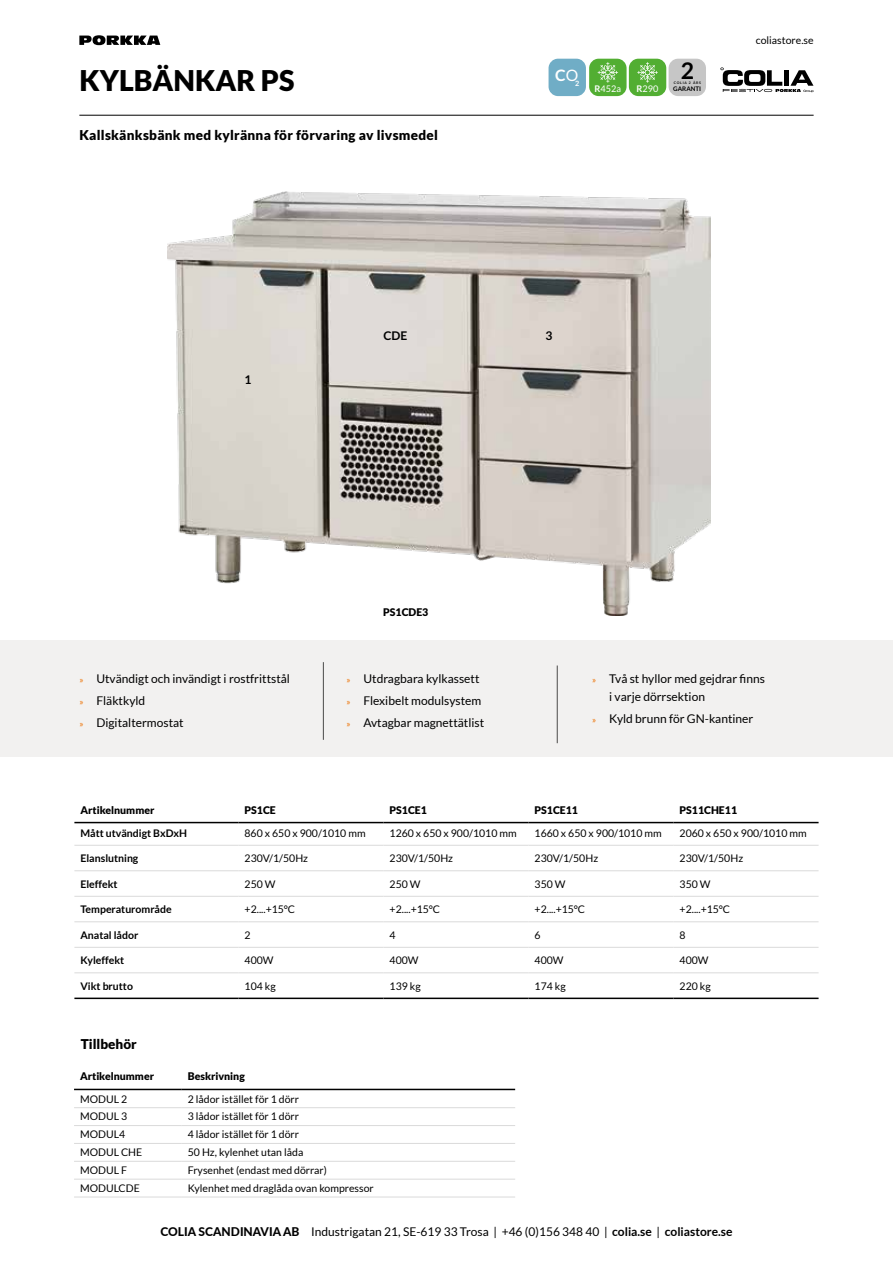
<style>
.page{position:relative;width:893px;height:1263px;background:#fff}
.page>*{position:absolute;margin:0;border:0;box-sizing:border-box;transform-origin:0 0}
.t1{font:900 28.5px "Lato";color:#000}
.t2{font:700 22.95px "Lato";color:#000}
.t3{font:700 15.75px "Lato";color:#fff}
.t4{font:900 13.5px "Lato";letter-spacing:.02em;color:#000}
.t5{font:900 13.5px "Lato";color:#000}
.t6{font:12px/22.2px "Lato";color:#000}
.t7{font:700 12px "Lato";color:#000}
.t8{font:10.5px "Lato";color:#000}
.t9{font:700 10.5px "Lato";color:#000}
.t10{font:900 10.5px "Lato";color:#000}
.t11{font:9.15px "Lato";color:#fff}
.t12{font:700 7.2px "Lato";color:#fff}
.t13{font:700 6.3px "Lato";color:#000}
.t14{font:700 3.45px "Lato";letter-spacing:.2em;color:#000}
.s1{font-weight:400}
.s2{font-weight:700}
.s3{font-size:9px;color:#ee7203}
.s4{font-weight:800}
</style>
<div class="page">
<div style="left:0;top:641px;width:893px;height:116px;background:#f2f1f0"></div>
<hr style="left:323px;top:662px;width:1px;height:78px;background:#4a4a49">
<hr style="left:557px;top:665px;width:1px;height:78px;background:#4a4a49">
<img style="left:167px;top:191px;width:544px;height:425px">
<hr style="left:79px;top:115px;width:735px;height:1px;background:#000">
<svg style="left:79px;top:35px;width:81px;height:10px"></svg>
<svg style="left:720px;top:67px;width:94px;height:25px"></svg>
<hr style="left:74px;top:845px;width:165px;height:1px;background:#dadada">
<hr style="left:239px;top:845px;width:145px;height:1px;background:#dadada">
<hr style="left:384px;top:845px;width:145px;height:1px;background:#dadada">
<hr style="left:529px;top:845px;width:145px;height:1px;background:#dadada">
<hr style="left:674px;top:845px;width:145px;height:1px;background:#dadada">
<hr style="left:74px;top:870px;width:165px;height:1px;background:#dadada">
<hr style="left:239px;top:870px;width:145px;height:1px;background:#dadada">
<hr style="left:384px;top:870px;width:145px;height:1px;background:#dadada">
<hr style="left:529px;top:870px;width:145px;height:1px;background:#dadada">
<hr style="left:674px;top:870px;width:145px;height:1px;background:#dadada">
<hr style="left:74px;top:896px;width:165px;height:1px;background:#dadada">
<hr style="left:74px;top:921px;width:165px;height:1px;background:#dadada">
<hr style="left:74px;top:947px;width:165px;height:1px;background:#dadada">
<hr style="left:74px;top:972px;width:165px;height:1px;background:#dadada">
<hr style="left:239px;top:896px;width:145px;height:1px;background:#dadada">
<hr style="left:384px;top:896px;width:145px;height:1px;background:#dadada">
<hr style="left:529px;top:896px;width:145px;height:1px;background:#dadada">
<hr style="left:674px;top:896px;width:145px;height:1px;background:#dadada">
<hr style="left:239px;top:921px;width:145px;height:1px;background:#dadada">
<hr style="left:384px;top:921px;width:145px;height:1px;background:#dadada">
<hr style="left:529px;top:921px;width:145px;height:1px;background:#dadada">
<hr style="left:674px;top:921px;width:145px;height:1px;background:#dadada">
<hr style="left:239px;top:947px;width:145px;height:1px;background:#dadada">
<hr style="left:384px;top:947px;width:145px;height:1px;background:#dadada">
<hr style="left:529px;top:947px;width:145px;height:1px;background:#dadada">
<hr style="left:674px;top:947px;width:145px;height:1px;background:#dadada">
<hr style="left:239px;top:972px;width:145px;height:1px;background:#dadada">
<hr style="left:384px;top:972px;width:145px;height:1px;background:#dadada">
<hr style="left:529px;top:972px;width:145px;height:1px;background:#dadada">
<hr style="left:674px;top:972px;width:145px;height:1px;background:#dadada">
<hr style="left:74px;top:822px;width:165px;height:1px;background:#000">
<hr style="left:239px;top:822px;width:145px;height:1px;background:#000">
<hr style="left:384px;top:822px;width:145px;height:1px;background:#000">
<hr style="left:529px;top:822px;width:145px;height:1px;background:#000">
<hr style="left:674px;top:822px;width:145px;height:1px;background:#000">
<hr style="left:74px;top:997px;width:165px;height:2px;background:#000">
<hr style="left:239px;top:997px;width:145px;height:2px;background:#000">
<hr style="left:384px;top:997px;width:145px;height:2px;background:#000">
<hr style="left:529px;top:997px;width:145px;height:2px;background:#000">
<hr style="left:674px;top:997px;width:145px;height:2px;background:#000">
<div style="left:589px;top:59px;width:38px;height:37px;background:#52ae32;border-radius:10px"></div>
<svg style="left:598px;top:62px;width:20px;height:21px"></svg>
<div style="left:629px;top:59px;width:37px;height:37px;background:#52ae32;border-radius:10px"></div>
<svg style="left:637px;top:62px;width:21px;height:21px"></svg>
<div style="left:669px;top:59px;width:37px;height:37px;background:#c6c6c6;border-radius:10px"></div>
<div style="left:549px;top:59px;width:37px;height:37px;background:#70adc6;border-radius:10px"></div>
<hr style="left:74px;top:1107px;width:108px;height:1px;background:#dadada">
<hr style="left:182px;top:1107px;width:333px;height:1px;background:#dadada">
<hr style="left:74px;top:1143px;width:108px;height:1px;background:#dadada">
<hr style="left:182px;top:1143px;width:333px;height:1px;background:#dadada">
<hr style="left:74px;top:1125px;width:108px;height:1px;background:#dadada">
<hr style="left:182px;top:1125px;width:333px;height:1px;background:#dadada">
<hr style="left:74px;top:1161px;width:108px;height:1px;background:#dadada">
<hr style="left:182px;top:1161px;width:333px;height:1px;background:#dadada">
<hr style="left:74px;top:1179px;width:108px;height:1px;background:#dadada">
<hr style="left:182px;top:1179px;width:333px;height:1px;background:#dadada">
<hr style="left:74px;top:1197px;width:108px;height:1px;background:#dadada">
<hr style="left:182px;top:1197px;width:333px;height:1px;background:#dadada">
<hr style="left:74px;top:1089px;width:108px;height:1px;background:#000">
<hr style="left:182px;top:1089px;width:333px;height:1px;background:#000">
<div style="left:0;top:640px;width:21px;height:116px;background:#f2f1f0"></div>
<h1 class="t1" style="left:79px;top:64px;width:217px">KYLBÄNKAR PS</h1>
<p class="t4" style="left:79px;top:127px;width:360px">Kallskänksbänk med kylränna för förvaring av livsmedel</p>
<h3 class="t3" style="left:555px;top:66px;width:25px">C<span class="s1">O</span></h3>
<p class="t12" style="left:575px;top:79px;width:6px">2</p>
<h2 class="t2" style="left:681px;top:57px;width:15px">2</h2>
<p class="t14" style="left:674px;top:81px;width:28px">COLIA 2 ÅRS</p>
<p class="t11" style="left:595px;top:84px;width:28px"><span class="s2">R</span>452a</p>
<p class="t11" style="left:637px;top:84px;width:23px"><span class="s2">R</span>290</p>
<p class="t13" style="left:673px;top:85px;width:29px">GARANTI</p>
<p class="t8" style="left:756px;top:34px;width:59px">coliastore.se</p>
<p class="t7" style="left:245px;top:372px;width:8px">1</p>
<p class="t7" style="left:383px;top:329px;width:25px">CDE</p>
<p class="t7" style="left:545px;top:329px;width:8px">3</p>
<p class="t10" style="left:383px;top:606px;width:47px">PS1CDE3</p>
<p class="t6" style="left:79px;top:667px;width:212px"><span class="s3">»</span> Utvändigt och invändigt i rostfrittstål <span class="s3">»</span> Fläktkyld<br><span class="s3">»</span> Digitaltermostat</p>
<p class="t6" style="left:346px;top:667px;width:139px"><span class="s3">»</span> Utdragbara kylkassett <span class="s3">»</span> Flexibelt modulsystem <span class="s3">»</span> Avtagbar magnettätlist</p>
<p class="t6" style="left:609px;top:669px;width:157px;line-height:18px;text-indent:-17px"><span class="s3">»</span> Två st hyllor med gejdrar finns i varje dörrsektion</p>
<p class="t6" style="left:592px;top:708px;width:163px"><span class="s3">»</span> Kyld brunn för GN-kantiner</p>
<p class="t10" style="left:80px;top:804px;width:76px">Artikelnummer</p>
<p class="t10" style="left:245px;top:804px;width:33px">PS1CE</p>
<p class="t10" style="left:390px;top:804px;width:39px">PS1CE1</p>
<p class="t10" style="left:535px;top:804px;width:45px">PS1CE11</p>
<p class="t10" style="left:680px;top:804px;width:59px">PS11CHE11</p>
<p class="t9" style="left:80px;top:827px;width:108px">Mått utvändigt BxDxH</p>
<p class="t8" style="left:245px;top:827px;width:123px">860 x 650 x 900/1010 mm</p>
<p class="t8" style="left:390px;top:827px;width:129px">1260 x 650 x 900/1010 mm</p>
<p class="t8" style="left:535px;top:827px;width:129px">1660 x 650 x 900/1010 mm</p>
<p class="t8" style="left:680px;top:827px;width:129px">2060 x 650 x 900/1010 mm</p>
<p class="t9" style="left:80px;top:852px;width:59px">Elanslutning</p>
<p class="t8" style="left:245px;top:852px;width:65px">230V/1/50Hz</p>
<p class="t8" style="left:390px;top:852px;width:65px">230V/1/50Hz</p>
<p class="t8" style="left:535px;top:852px;width:65px">230V/1/50Hz</p>
<p class="t8" style="left:680px;top:852px;width:65px">230V/1/50Hz</p>
<p class="t9" style="left:80px;top:878px;width:39px">Eleffekt</p>
<p class="t8" style="left:245px;top:878px;width:32px">250 W</p>
<p class="t8" style="left:390px;top:878px;width:32px">250 W</p>
<p class="t8" style="left:535px;top:878px;width:32px">350 W</p>
<p class="t8" style="left:680px;top:878px;width:32px">350 W</p>
<p class="t9" style="left:80px;top:903px;width:93px">Temperaturområde</p>
<p class="t8" style="left:245px;top:904px;width:52px">+2....+15°C</p>
<p class="t8" style="left:390px;top:904px;width:52px">+2....+15°C</p>
<p class="t8" style="left:535px;top:904px;width:52px">+2....+15°C</p>
<p class="t8" style="left:680px;top:904px;width:52px">+2....+15°C</p>
<p class="t9" style="left:80px;top:929px;width:59px">Anatal lådor</p>
<p class="t8" style="left:245px;top:929px;width:8px">2</p>
<p class="t8" style="left:390px;top:929px;width:8px">4</p>
<p class="t8" style="left:535px;top:929px;width:8px">6</p>
<p class="t8" style="left:680px;top:929px;width:8px">8</p>
<p class="t9" style="left:80px;top:954px;width:45px">Kyleffekt</p>
<p class="t8" style="left:245px;top:955px;width:30px">400W</p>
<p class="t8" style="left:390px;top:955px;width:30px">400W</p>
<p class="t8" style="left:535px;top:955px;width:30px">400W</p>
<p class="t8" style="left:680px;top:955px;width:30px">400W</p>
<p class="t9" style="left:80px;top:980px;width:54px">Vikt brutto</p>
<p class="t8" style="left:245px;top:980px;width:33px">104 kg</p>
<p class="t8" style="left:390px;top:980px;width:33px">139 kg</p>
<p class="t8" style="left:535px;top:980px;width:33px">174 kg</p>
<p class="t8" style="left:680px;top:980px;width:33px">220 kg</p>
<p class="t5" style="left:81px;top:1036px;width:58px">Tillbehör</p>
<p class="t10" style="left:80px;top:1070px;width:76px">Artikelnummer</p>
<p class="t10" style="left:188px;top:1070px;width:59px">Beskrivning</p>
<p class="t8" style="left:80px;top:1093px;width:49px">MODUL 2</p>
<p class="t8" style="left:188px;top:1093px;width:113px">2 lådor istället för 1 dörr</p>
<p class="t8" style="left:80px;top:1111px;width:49px">MODUL 3</p>
<p class="t8" style="left:188px;top:1111px;width:113px">3 lådor istället för 1 dörr</p>
<p class="t8" style="left:80px;top:1128px;width:47px">MODUL4</p>
<p class="t8" style="left:188px;top:1128px;width:113px">4 lådor istället för 1 dörr</p>
<p class="t8" style="left:80px;top:1146px;width:64px">MODUL CHE</p>
<p class="t8" style="left:188px;top:1146px;width:117px">50 Hz, kylenhet utan låda</p>
<p class="t8" style="left:80px;top:1165px;width:48px">MODUL F</p>
<p class="t8" style="left:188px;top:1165px;width:141px">Frysenhet (endast med dörrar)</p>
<p class="t8" style="left:80px;top:1183px;width:61px">MODULCDE</p>
<p class="t8" style="left:188px;top:1183px;width:187px">Kylenhet med draglåda ovan kompressor</p>
<p class="t6" style="left:160px;top:1220px;width:574px"><span class="s4">COLIA SCANDINAVIA AB</span> Industrigatan 21, SE-619 33 Trosa | +46 (0)156 348 40 | <span class="s2">colia.se</span> | <span class="s2">coliastore.se</span></p>
</div>
